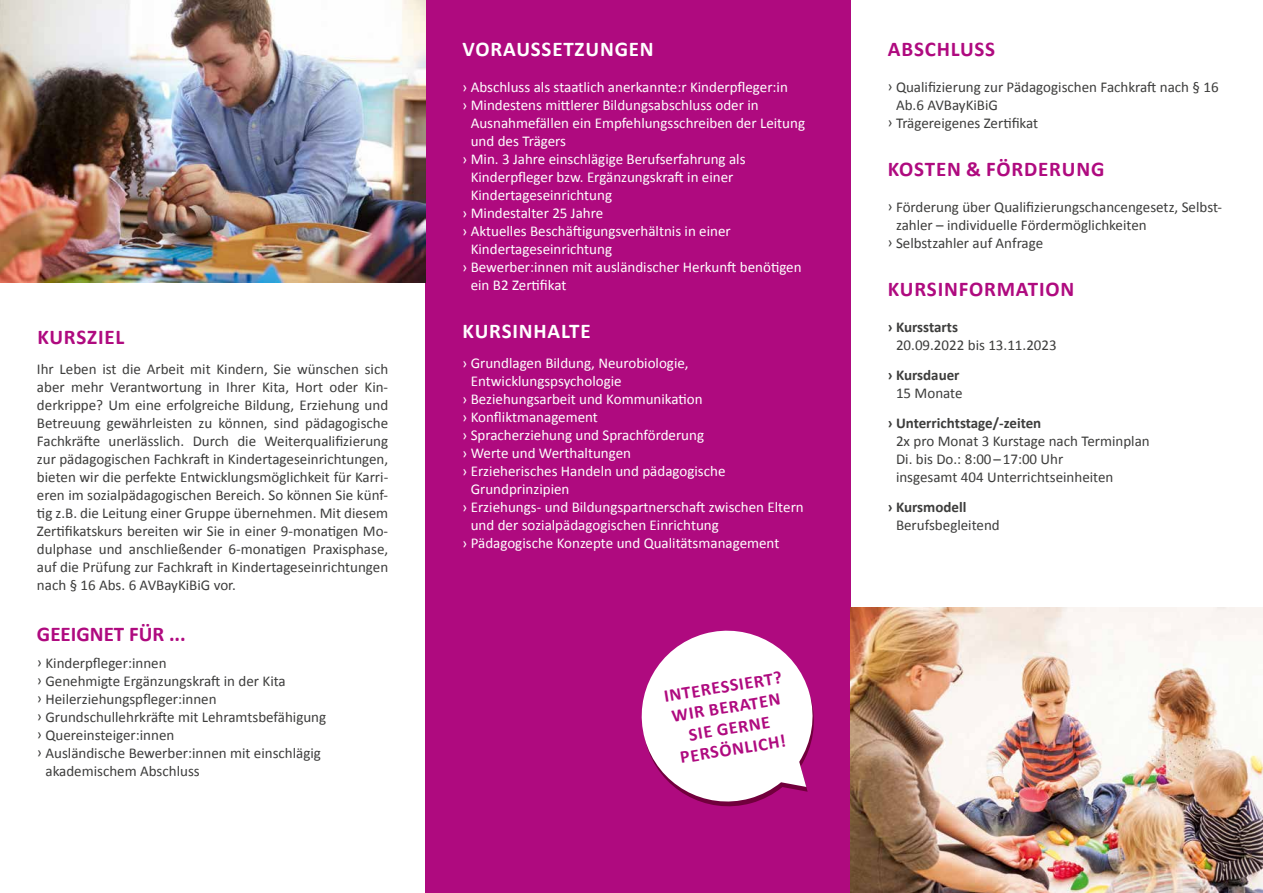
<style>
.page{position:relative;width:1263px;height:893px;background:#fff}
.page>*{position:absolute;margin:0;border:0;box-sizing:border-box;transform-origin:0 0}
.t1{font:700 21px "Calibri";letter-spacing:.04em;color:#af0a7f}
.t2{font:700 21px "Calibri";letter-spacing:.04em;color:#fff}
.t3{font:700 21px "Calibri";color:#af0a7f}
.t4{font:700 18px/21px "Calibri";color:#af0a7f;text-align:center}
.t5{font:15px/18px "Calibri";color:#3d3d3c}
.t6{font:15px "Calibri";color:#fff}
.t7{font:700 15px "Calibri";color:#3d3d3c}
</style>
<div class="page">
<div style="left:425px;top:0;width:425px;height:893px;background:#af0a7f"></div>
<img style="left:850px;top:608px;width:413px;height:285px">
<img style="left:0;top:0;width:425px;height:282px">
<svg style="left:641px;top:630px;width:173px;height:177px"></svg>
<h1 class="t1" style="left:37px;top:322px;width:88px">KURSZIEL</h1>
<p class="t5" style="left:37px;top:359px;width:353px;text-align:justify">Ihr Leben ist die Arbeit mit Kindern, Sie wünschen sich aber mehr Verantwortung in Ihrer Kita, Hort oder Kin&shy;derkrippe? Um eine erfolgreiche Bildung, Erziehung und Betreuung gewährleisten zu können, sind pädagogische Fachkräfte unerlässlich. Durch die Weiterqualifizierung zur pädagogischen Fachkraft in Kindertageseinrichtungen, bieten wir die perfekte Entwicklungsmöglichkeit für Karri&shy;eren im sozialpädagogischen Bereich. So können Sie künf&shy;tig z.B. die Leitung einer Gruppe übernehmen. Mit diesem Zertifikatskurs bereiten wir Sie in einer 9-monatigen Mo&shy;dulphase und anschließender 6-monatigen Praxisphase, auf die Prüfung zur Fachkraft in Kindertageseinrichtungen nach § 16 Abs. 6 AVBayKiBiG vor.</p>
<h1 class="t3" style="left:37px;top:619px;width:150px">GEEIGNET FÜR ...</h1>
<p class="t5" style="left:37px;top:653px;width:131px">ͧ Kinderpfleger:innen</p>
<p class="t5" style="left:37px;top:671px;width:250px">ͧ Genehmigte Ergänzungskraft in der Kita</p>
<p class="t5" style="left:37px;top:689px;width:181px">ͧ Heilerziehungspfleger:innen</p>
<p class="t5" style="left:37px;top:707px;width:291px">ͧ Grundschullehrkräfte mit Lehramtsbefähigung</p>
<p class="t5" style="left:37px;top:725px;width:139px">ͧ Quereinsteiger:innen</p>
<p class="t5" style="left:37px;top:743px;width:285px">ͧ Ausländische Bewerber:innen mit einschlägig</p>
<p class="t5" style="left:45px;top:761px;width:156px">akademischem Abschluss</p>
<h1 class="t2" style="left:463px;top:34px;width:193px">VORAUSSETZUNGEN</h1>
<p class="t6" style="left:462px;top:76px;width:327px">› Abschluss als staatlich anerkannte:r Kinderpfleger:in</p>
<p class="t6" style="left:462px;top:94px;width:298px">› Mindestens mittlerer Bildungsabschluss oder in</p>
<p class="t6" style="left:471px;top:112px;width:336px">Ausnahmefällen ein Empfehlungsschreiben der Leitung</p>
<p class="t6" style="left:471px;top:130px;width:97px">und des Trägers</p>
<p class="t6" style="left:462px;top:148px;width:285px">› Min. 3 Jahre einschlägige Berufserfahrung als</p>
<p class="t6" style="left:471px;top:166px;width:264px">Kinderpfleger bzw. Ergänzungskraft in einer</p>
<p class="t6" style="left:471px;top:184px;width:143px">Kindertageseinrichtung</p>
<p class="t6" style="left:462px;top:202px;width:143px">› Mindestalter 25 Jahre</p>
<p class="t6" style="left:462px;top:220px;width:270px">› Aktuelles Beschäftigungsverhältnis in einer</p>
<p class="t6" style="left:471px;top:238px;width:143px">Kindertageseinrichtung</p>
<p class="t6" style="left:462px;top:256px;width:341px">› Bewerber:innen mit ausländischer Herkunft benötigen</p>
<p class="t6" style="left:471px;top:274px;width:97px">ein B2 Zertifikat</p>
<h1 class="t2" style="left:463px;top:316px;width:130px">KURSINHALTE</h1>
<p class="t6" style="left:462px;top:352px;width:228px">› Grundlagen Bildung, Neurobiologie,</p>
<p class="t6" style="left:471px;top:370px;width:152px">Entwicklungspsychologie</p>
<p class="t6" style="left:462px;top:388px;width:242px">› Beziehungsarbeit und Kommunikation</p>
<p class="t6" style="left:462px;top:406px;width:137px">› Konfliktmanagement</p>
<p class="t6" style="left:462px;top:424px;width:243px">› Spracherziehung und Sprachförderung</p>
<p class="t6" style="left:462px;top:442px;width:170px">› Werte und Werthaltungen</p>
<p class="t6" style="left:462px;top:460px;width:265px">› Erzieherisches Handeln und pädagogische</p>
<p class="t6" style="left:471px;top:478px;width:100px">Grundprinzipien</p>
<p class="t6" style="left:462px;top:496px;width:343px">› Erziehungs- und Bildungspartnerschaft zwischen Eltern</p>
<p class="t6" style="left:471px;top:514px;width:250px">und der sozialpädagogischen Einrichtung</p>
<p class="t6" style="left:462px;top:532px;width:319px">› Pädagogische Konzepte und Qualitätsmanagement</p>
<p class="t4" style="left:662px;top:685px;width:120px;rotate:-9deg">INTERESSIERT?<br>WIR BERATEN<br>SIE GERNE<br>PERSÖNLICH!</p>
<h1 class="t1" style="left:888px;top:34px;width:109px">ABSCHLUSS</h1>
<p class="t5" style="left:887px;top:77px;width:333px">ͧ Qualifizierung zur Pädagogischen Fachkraft nach § 16</p>
<p class="t5" style="left:896px;top:95px;width:104px">Ab.6 AVBayKiBiG</p>
<p class="t5" style="left:887px;top:113px;width:152px">ͧ Trägereigenes Zertifikat</p>
<h1 class="t1" style="left:888px;top:154px;width:218px">KOSTEN &amp; FÖRDERUNG</h1>
<p class="t5" style="left:887px;top:197px;width:336px">ͧ Förderung über Qualifizierungschancengesetz, Selbst-</p>
<p class="t5" style="left:896px;top:215px;width:252px">zahler – individuelle Fördermöglichkeiten</p>
<p class="t5" style="left:887px;top:233px;width:157px">ͧ Selbstzahler auf Anfrage</p>
<h1 class="t1" style="left:888px;top:274px;width:188px">KURSINFORMATION</h1>
<p class="t7" style="left:887px;top:316px;width:72px">› Kursstarts</p>
<p class="t5" style="left:896px;top:335px;width:162px">20.09.2022 bis 13.11.2023</p>
<p class="t7" style="left:887px;top:364px;width:74px">› Kursdauer</p>
<p class="t5" style="left:896px;top:383px;width:68px">15 Monate</p>
<p class="t7" style="left:887px;top:412px;width:155px">› Unterrichtstage/-zeiten</p>
<p class="t5" style="left:896px;top:431px;width:255px">2x pro Monat 3 Kurstage nach Terminplan<br>Di. bis Do.: 8:00 – 17:00 Uhr<br>insgesamt 404 Unterrichtseinheiten</p>
<p class="t7" style="left:887px;top:496px;width:80px">› Kursmodell</p>
<p class="t5" style="left:896px;top:515px;width:105px">Berufsbegleitend</p>
</div>
